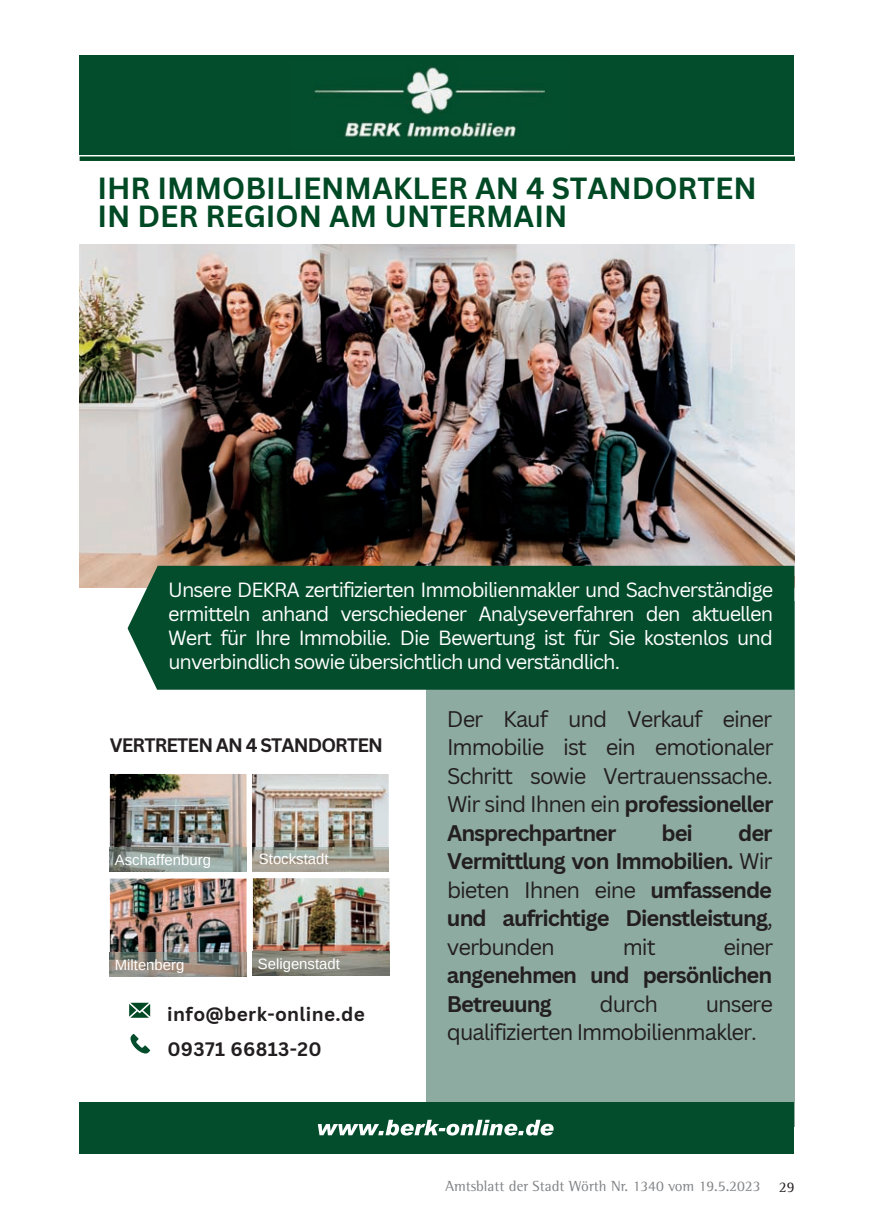
<style>
.page{position:relative;width:874px;height:1225px;background:#fff}
.page>*{position:absolute;margin:0;border:0;box-sizing:border-box;transform-origin:0 0}
.t1{font:700 29.8px/28.4px "Canva Sans";color:#004925}
.t2{font:22px/28.4px "Canva Sans";letter-spacing:-.045em;color:#231f20;text-align:justify}
.t3{font:700 22px/28.4px "Canva Sans";letter-spacing:-.045em;color:#231f20;text-align:justify}
.t4{font:20px/24px "Canva Sans";letter-spacing:-.045em;color:#fff;text-align:justify}
.t5{font:700 19px/35px "Canva Sans";letter-spacing:.02em;color:#231f20}
.t6{font:700 19px "Canva Sans";letter-spacing:-.045em;color:#231f20}
.t7{font:15px "Rotis Semi Serif";color:#808285}
.t8{font:14.8px "Arimo";color:#fff}
.s1{font-weight:700}
.s2{font-weight:400}
.s3{color:#231f20}
</style>
<div class="page">
<div style="left:80px;top:55px;width:714px;height:99px;background:#034d2d"></div>
<img style="left:314px;top:66px;width:231px;height:72px">
<div style="left:425px;top:602px;width:369px;height:525px;background:#8eaba2"></div>
<div style="left:80px;top:1102px;width:713px;height:51px;background:#034d2d"></div>
<div style="left:80px;top:156px;width:714px;height:5px;background:#004925"></div>
<img style="left:110px;top:774px;width:136px;height:73px">
<img style="left:110px;top:847px;width:136px;height:24px">
<img style="left:252px;top:774px;width:136px;height:97px">
<img style="left:253px;top:847px;width:135px;height:24px">
<img style="left:110px;top:878px;width:136px;height:74px">
<img style="left:110px;top:952px;width:136px;height:24px">
<img style="left:253px;top:878px;width:136px;height:74px">
<svg style="left:253px;top:975px;width:136px;height:1px"></svg>
<img style="left:253px;top:952px;width:136px;height:23px">
<svg style="left:129px;top:1002px;width:21px;height:15px"></svg>
<svg style="left:130px;top:1034px;width:20px;height:20px"></svg>
<img style="left:80px;top:245px;width:714px;height:342px">
<svg style="left:317px;top:1119px;width:236px;height:16px"></svg>
<div style="left:128px;top:566px;width:666px;height:123px;background:#034d2d"></div>
<h1 class="t1" style="left:97px;top:174px;width:660px">IHR IMMOBILIENMAKLER AN 4 STANDORTEN<br>IN DER REGION AM UNTERMAIN</h1>
<p class="t4" style="left:168px;top:578px;width:606px">Unsere DEKRA zertifizierten Immobilienmakler und Sachverständige ermitteln anhand verschiedener Analyseverfahren den aktuellen Wert für Ihre Immobilie. Die Bewertung ist für Sie kostenlos und unverbindlich sowie übersichtlich und verständlich.</p>
<p class="t6" style="left:110px;top:733px;width:274px">VERTRETEN AN 4 STANDORTEN</p>
<p class="t8" style="left:115px;top:850px;width:98px">Aschaffenburg</p>
<p class="t8" style="left:259px;top:850px;width:71px">Stockstadt</p>
<p class="t8" style="left:115px;top:955px;width:71px">Miltenberg</p>
<p class="t8" style="left:258px;top:954px;width:83px">Seligenstadt</p>
<p class="t5" style="left:167px;top:996px;width:199px">info@berk-online.de<br>09371 66813-20</p>
<p class="t2" style="left:447px;top:704px;width:328px">Der Kauf und Verkauf einer Immobilie ist ein emotionaler Schritt sowie Vertrauenssache.<br>Wir sind Ihnen ein <span class="s1">professioneller Ansprechpartner</span></p>
<p class="t3" style="left:661px;top:819px;width:33px">bei</p>
<p class="t3" style="left:447px;top:819px;width:327px;text-indent:291px">der Vermittlung von Immobilien. <span class="s2">Wir bieten Ihnen eine</span> umfassende und aufrichtige Dienstleistung<span class="s2">, verbunden</span></p>
<p class="t2" style="left:622px;top:932px;width:35px">mit</p>
<p class="t2" style="left:723px;top:932px;width:51px">einer</p>
<p class="t3" style="left:447px;top:961px;width:326px">angenehmen und persönlichen<br>Betreuung</p>
<p class="t2" style="left:599px;top:989px;width:60px">durch</p>
<p class="t2" style="left:447px;top:989px;width:327px;text-indent:258px">unsere qualifizierten Immobilienmakler.</p>
<p class="t7" style="left:445px;top:1177px;width:350px">Amtsblatt der Stadt Wörth Nr. 1340 vom 19.5.2023 <span class="s3">29</span></p>
</div>
